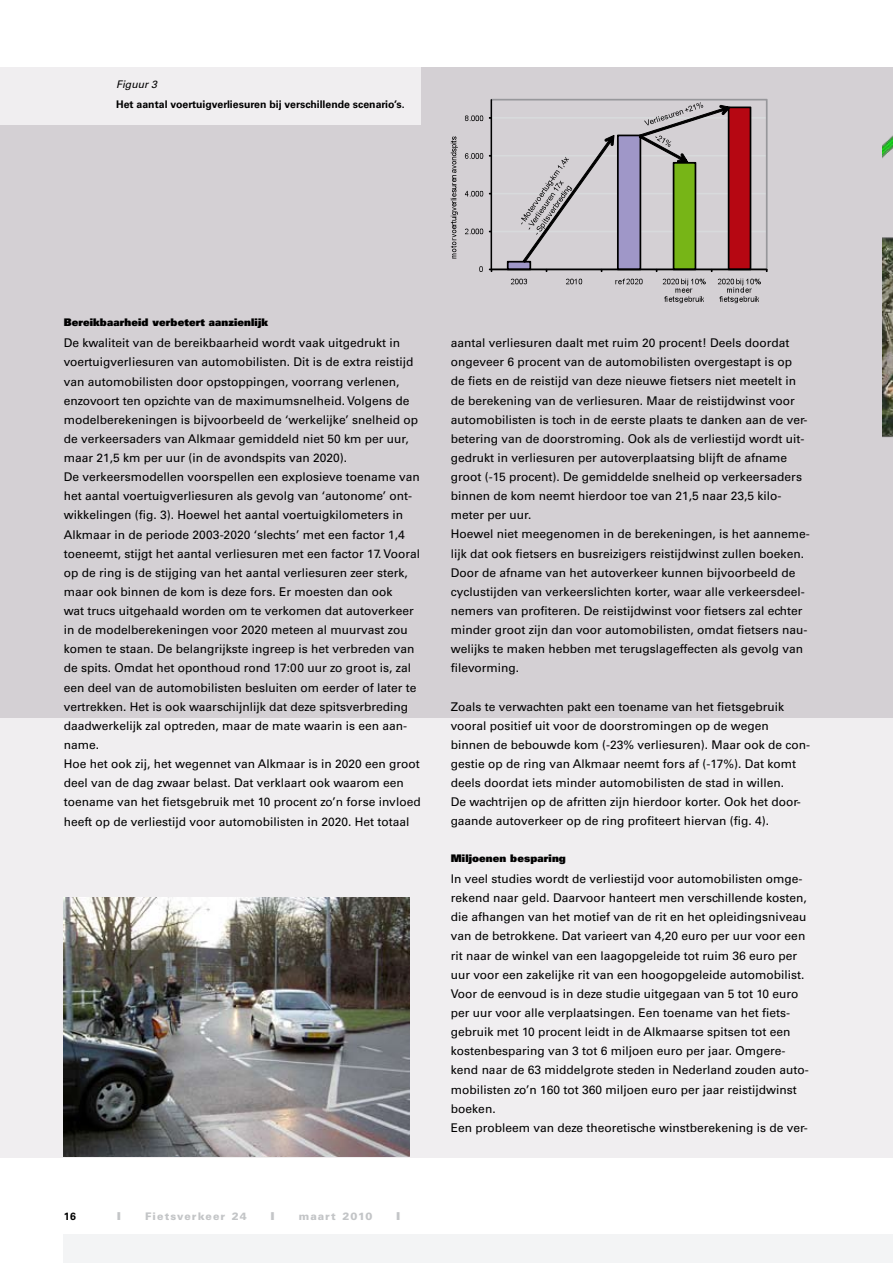
<style>
.page{position:relative;width:893px;height:1263px;background:#fff}
.page>*{position:absolute;margin:0;border:0;box-sizing:border-box;transform-origin:0 0}
.t1{font:12px/19.2px "Univers LT";color:#000}
.t2{font:900 10.8px "Univers LT";color:#c3c5c7;scale:1.2 1}
.t3{font:700 10.5px "Univers LT";color:#000}
.t4{font:900 10.5px "Univers";letter-spacing:.01em;color:#000}
.t5{font:900 10.5px "Univers LT";letter-spacing:.1em;color:#c3c5c7}
.t6{font:italic 10.5px "Univers LT";color:#000}
</style>
<div class="page">
<div style="left:0;top:67px;width:893px;height:1091px;background:#f0eef0"></div>
<div style="left:0;top:67px;width:893px;height:651px;background:#d4d0d4"></div>
<div style="left:64px;top:1234px;width:829px;height:29px;background:#f3f4f5"></div>
<img style="left:64px;top:897px;width:345px;height:259px">
<svg style="left:490px;top:98px;width:278px;height:173px"></svg>
<div style="left:491px;top:99px;width:1px;height:171px;border:1px solid #000"></div>
<div style="left:491px;top:269px;width:276px;height:1px;border:1px solid #000"></div>
<svg style="left:479px;top:266px;width:4px;height:6px"></svg>
<svg style="left:465px;top:229px;width:18px;height:5px"></svg>
<svg style="left:465px;top:191px;width:18px;height:5px"></svg>
<svg style="left:465px;top:153px;width:18px;height:6px"></svg>
<svg style="left:465px;top:115px;width:18px;height:6px"></svg>
<svg style="left:511px;top:279px;width:16px;height:5px"></svg>
<svg style="left:566px;top:279px;width:16px;height:5px"></svg>
<svg style="left:615px;top:279px;width:28px;height:5px"></svg>
<svg style="left:663px;top:279px;width:43px;height:24px"></svg>
<svg style="left:718px;top:279px;width:43px;height:24px"></svg>
<svg style="left:451px;top:136px;width:7px;height:122px"></svg>
<svg style="left:506px;top:102px;width:246px;height:170px"></svg>
<div style="left:0;top:67px;width:421px;height:57px;background:#f0eef0"></div>
<img style="left:882px;top:135px;width:11px;height:303px">
<p class="t6" style="left:116px;top:78px;width:42px">Figuur 3</p>
<p class="t3" style="left:116px;top:98px;width:290px">Het aantal voertuigverliesuren bij verschillende scenario’s.</p>
<p class="t4" style="left:64px;top:315px;width:206px">Bereikbaarheid verbetert aanzienlijk</p>
<p class="t1" style="left:64px;top:333px;width:358px">De kwaliteit van de bereikbaarheid wordt vaak uitgedrukt in voertuigverliesuren van automobilisten. Dit is de extra reistijd van automobilisten door opstoppingen, voorrang verlenen, enzovoort ten opzichte van de maximumsnelheid. Volgens de modelberekeningen is bijvoorbeeld de ‘werkelijke’ snelheid op de verkeersaders van Alkmaar gemiddeld niet 50 km per uur, maar 21,5 km per uur (in de avondspits van 2020).<br>De verkeersmodellen voorspellen een explosieve toename van het aantal voertuigverliesuren als gevolg van ‘autonome’ ont&shy;wikkelingen (fig. 3). Hoewel het aantal voertuigkilometers in Alkmaar in de periode 2003-2020 ‘slechts’ met een factor 1,4 toeneemt, stijgt het aantal verliesuren met een factor 17. Vooral op de ring is de stijging van het aantal verliesuren zeer sterk, maar ook binnen de kom is deze fors. Er moesten dan ook<br>wat trucs uitgehaald worden om te verkomen dat autoverkeer in de modelberekeningen voor 2020 meteen al muurvast zou komen te staan. De belangrijkste ingreep is het verbreden van de spits. Omdat het oponthoud rond 17:00 uur zo groot is, zal een deel van de automobilisten besluiten om eerder of later te vertrekken. Het is ook waarschijnlijk dat deze spitsverbreding daadwerkelijk zal optreden, maar de mate waarin is een aan&shy;name.<br>Hoe het ook zij, het wegennet van Alkmaar is in 2020 een groot deel van de dag zwaar belast. Dat verklaart ook waarom een toename van het fietsgebruik met 10 procent zo’n forse invloed heeft op de verliestijd voor automobilisten in 2020. Het totaal</p>
<p class="t1" style="left:451px;top:333px;width:360px">aantal verliesuren daalt met ruim 20 procent! Deels doordat ongeveer 6 procent van de automobilisten overgestapt is op<br>de fiets en de reistijd van deze nieuwe fietsers niet meetelt in de berekening van de verliesuren. Maar de reistijdwinst voor automobilisten is toch in de eerste plaats te danken aan de ver&shy;betering van de doorstroming. Ook als de verliestijd wordt uit&shy;gedrukt in verliesuren per autoverplaatsing blijft de afname groot (-15 procent). De gemiddelde snelheid op verkeersaders binnen de kom neemt hierdoor toe van 21,5 naar 23,5 kilo&shy;meter per uur.<br>Hoewel niet meegenomen in de berekeningen, is het aanneme&shy;lijk dat ook fietsers en busreizigers reistijdwinst zullen boeken.<br>Door de afname van het autoverkeer kunnen bijvoorbeeld de cyclustijden van verkeerslichten korter, waar alle verkeersdeel&shy;nemers van profiteren. De reistijdwinst voor fietsers zal echter minder groot zijn dan voor automobilisten, omdat fietsers nau&shy;welijks te maken hebben met terugslageffecten als gevolg van filevorming.</p>
<p class="t1" style="left:451px;top:697px;width:361px">Zoals te verwachten pakt een toename van het fietsgebruik vooral positief uit voor de doorstromingen op de wegen binnen de bebouwde kom (-23% verliesuren). Maar ook de con&shy;gestie op de ring van Alkmaar neemt fors af (-17%). Dat komt deels doordat iets minder automobilisten de stad in willen.<br>De wachtrijen op de afritten zijn hierdoor korter. Ook het door&shy;gaande autoverkeer op de ring profiteert hiervan (fig. 4).</p>
<p class="t4" style="left:451px;top:851px;width:117px">Miljoenen besparing</p>
<p class="t1" style="left:451px;top:869px;width:360px">In veel studies wordt de verliestijd voor automobilisten omge&shy;rekend naar geld. Daarvoor hanteert men verschillende kosten, die afhangen van het motief van de rit en het opleidingsniveau van de betrokkene. Dat varieert van 4,20 euro per uur voor een rit naar de winkel van een laagopgeleide tot ruim 36 euro per uur voor een zakelijke rit van een hoogopgeleide automobilist.<br>Voor de eenvoud is in deze studie uitgegaan van 5 tot 10 euro per uur voor alle verplaatsingen. Een toename van het fiets&shy;gebruik met 10 procent leidt in de Alkmaarse spitsen tot een kostenbesparing van 3 tot 6 miljoen euro per jaar. Omgere&shy;kend naar de 63 middelgrote steden in Nederland zouden auto&shy;mobilisten zo’n 160 tot 360 miljoen euro per jaar reistijdwinst boeken.<br>Een probleem van deze theoretische winstberekening is de ver-</p>
<p class="t3" style="left:64px;top:1210px;width:14px">16</p>
<p class="t2" style="left:117px;top:1209px;width:5px">I</p>
<p class="t5" style="left:145px;top:1209px;width:103px">Fietsverkeer 24</p>
<p class="t2" style="left:271px;top:1209px;width:5px">I</p>
<p class="t5" style="left:299px;top:1209px;width:75px">maart 2010</p>
<p class="t2" style="left:396px;top:1209px;width:5px">I</p>
</div>
